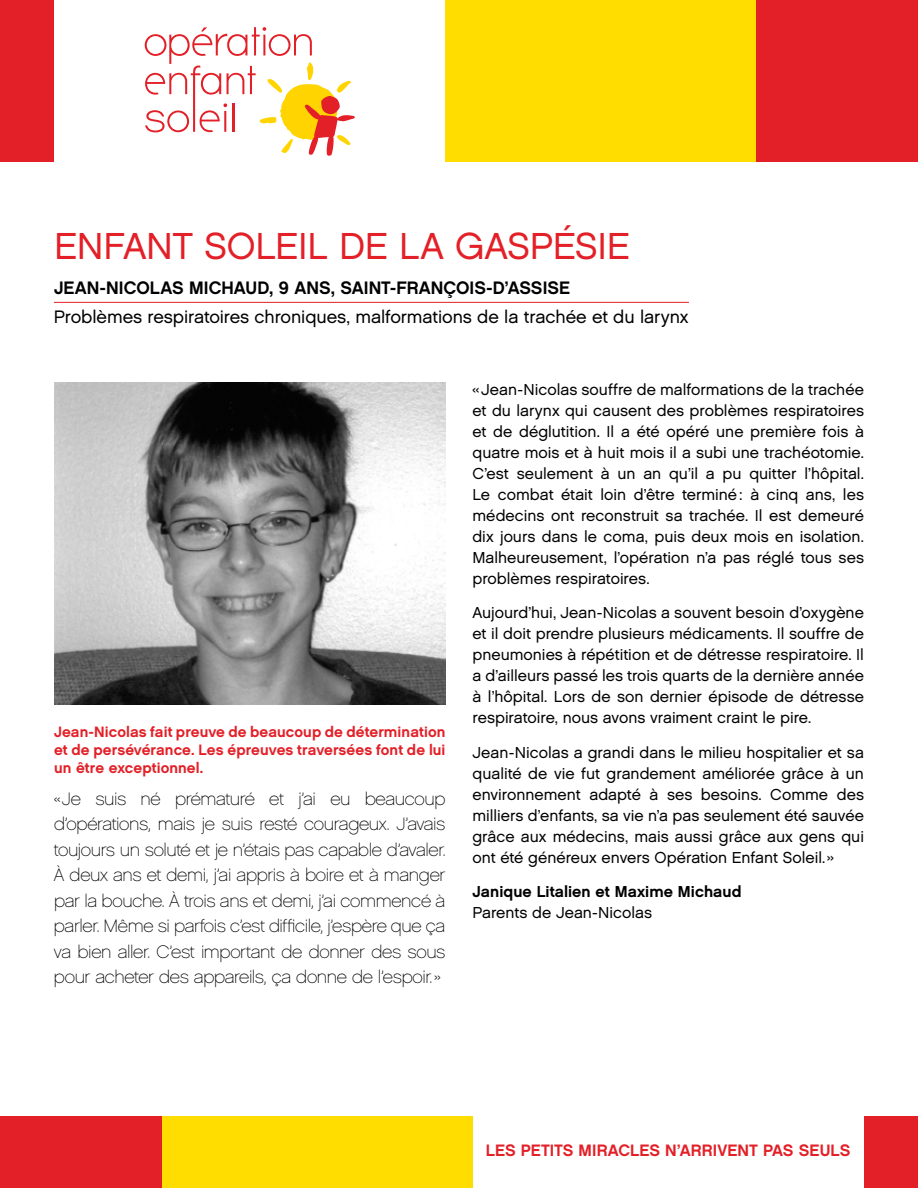
<style>
.page{position:relative;width:918px;height:1188px;background:#fff}
.page>*{position:absolute;margin:0;border:0;box-sizing:border-box;transform-origin:0 0}
.t1{font:37.5px "Chalet London Nineteen Sixty";color:#e31f27}
.t2{font:18px/25.5px "Chalet Paris Nineteen Sixty";letter-spacing:-.02em;color:#000;text-align:justify}
.t3{font:18px "Chalet London Nineteen Sixty";letter-spacing:-.005em;color:#000}
.t4{font:18px "Chalet New York Nineteen Sixty";color:#000}
.t5{font:16.5px "Chalet New York Nineteen Sixty";letter-spacing:.005em;color:#e31f27}
.t6{font:15.9px/21px "Chalet London Nineteen Sixty";color:#000;text-align:justify}
.t7{font:15.9px "Chalet New York Nineteen Sixty";letter-spacing:.005em;color:#000}
.t8{font:15px/18px "Chalet New York Nineteen Sixty";letter-spacing:.005em;color:#e31f27;text-align:justify}
</style>
<div class="page">
<div style="left:756px;top:0;width:162px;height:162px;background:#e31f27"></div>
<div style="left:0;top:1117px;width:162px;height:71px;background:#e31f27"></div>
<div style="left:446px;top:0;width:310px;height:162px;background:#fd0"></div>
<div style="left:162px;top:1117px;width:310px;height:71px;background:#fd0"></div>
<div style="left:0;top:0;width:54px;height:162px;background:#e31f27"></div>
<div style="left:864px;top:1117px;width:54px;height:71px;background:#e31f27"></div>
<img style="left:54px;top:382px;width:391px;height:322px">
<hr style="left:54px;top:302px;width:635px;height:1px;background:#e31f27">
<svg style="left:145px;top:27px;width:210px;height:129px"></svg>
<h1 class="t1" style="left:54px;top:223px;width:191px">Enfant Soleil</h1>
<h1 class="t1" style="left:339px;top:223px;width:43px">dela</h1>
<h1 class="t1" style="left:455px;top:223px;width:139px">Gaspésie</h1>
<p class="t4" style="left:54px;top:277px;width:518px">Jean-Nicolas Michaud, 9 ans, Saint-François-d’Assise</p>
<p class="t3" style="left:54px;top:305px;width:636px">Problèmes respiratoires chroniques, malformations de la trachée et du larynx</p>
<p class="t8" style="left:54px;top:722px;width:393px">Jean-Nicolas fait preuve de beaucoup de détermination et de persévérance. Les épreuves traversées font de lui un être exceptionnel.</p>
<p class="t2" style="left:54px;top:786px;width:393px">« Je suis né prématuré et j’ai eu beaucoup d’opérations, mais je suis resté courageux. J’avais toujours un soluté et je n’étais pas capable d’avaler.<br>À deux ans et demi, j’ai appris à boire et à manger par la bouche. À trois ans et demi, j’ai commencé à parler. Même si parfois c’est difficile, j’espère que ça va bien aller. C’est important de donner des sous pour acheter des appareils, ça donne de l’espoir. »</p>
<p class="t6" style="left:472px;top:379px;width:393px">« Jean-Nicolas souffre de malformations de la trachée et du larynx qui causent des problèmes respiratoires et de déglutition. Il a été opéré une première fois à quatre mois et à huit mois il a subi une trachéotomie.<br>C’est seulement à un an qu’il a pu quitter l’hôpital.<br>Le combat était loin d’être terminé : à cinq ans, les médecins ont reconstruit sa trachée. Il est demeuré dix jours dans le coma, puis deux mois en isolation.<br>Malheureusement, l’opération n’a pas réglé tous ses problèmes respiratoires.</p>
<p class="t6" style="left:472px;top:602px;width:393px">Aujourd’hui, Jean-Nicolas a souvent besoin d’oxygène et il doit prendre plusieurs médicaments. Il souffre de pneumonies à répétition et de détresse respiratoire. Il a d’ailleurs passé les trois quarts de la dernière année à l’hôpital. Lors de son dernier épisode de détresse respiratoire, nous avons vraiment craint le pire.</p>
<p class="t6" style="left:473px;top:742px;width:393px">Jean-Nicolas a grandi dans le milieu hospitalier et sa qualité de vie fut grandement améliorée grâce à un environnement adapté à ses besoins. Comme des milliers d’enfants, sa vie n’a pas seulement été sauvée grâce aux médecins, mais aussi grâce aux gens qui ont été généreux envers Opération Enfant Soleil. »</p>
<p class="t7" style="left:473px;top:882px;width:271px">Janique Litalien et Maxime Michaud</p>
<p class="t6" style="left:473px;top:902px;width:181px">Parents de Jean-Nicolas</p>
<p class="t5" style="left:486px;top:1141px;width:366px">Les petits miracles n’arrivent pas seuls</p>
</div>
